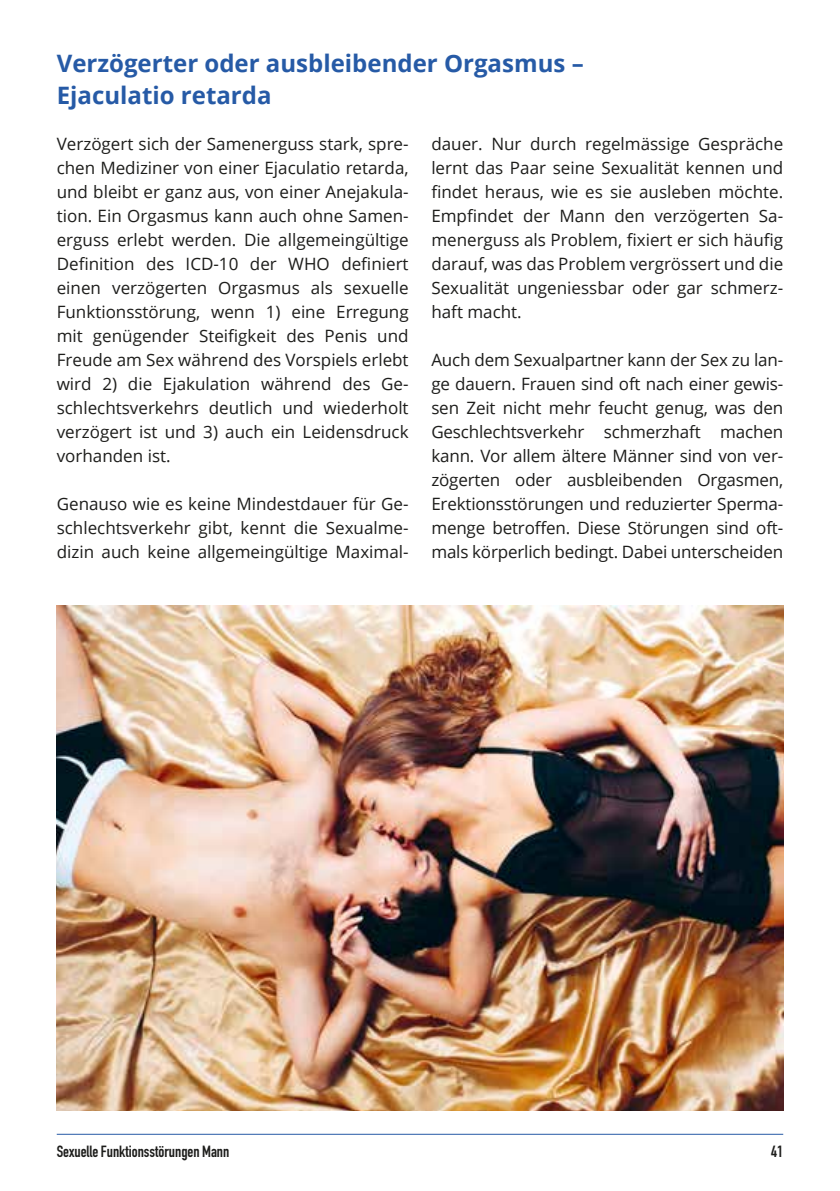
<style>
.page{position:relative;width:840px;height:1191px;background:#fff}
.page>*{position:absolute;margin:0;border:0;box-sizing:border-box;transform-origin:0 0}
.t1{font:700 24px/32px "Open Sans";color:#265aa6}
.t2{font:17px/24px "Open Sans";color:#1d1d1b;text-align:justify}
.t3{font:700 16px "DIN Condensed";color:#1d1d1b}
</style>
<div class="page">
<hr style="left:57px;top:1133px;width:725px;height:1px;background:#265aa6">
<img style="left:57px;top:606px;width:725px;height:504px">
<h1 class="t1" style="left:57px;top:47px;width:528px">Verzögerter oder ausbleibender Orgasmus –<br>Ejaculatio retarda</h1>
<p class="t2" style="left:57px;top:131px;width:353px">Verzögert sich der Samenerguss stark, spre&shy;chen Mediziner von einer Ejaculatio retarda, und bleibt er ganz aus, von einer Anejakula&shy;tion. Ein Orgasmus kann auch ohne Samen&shy;erguss erlebt werden. Die allgemeingültige Definition des ICD-10 der WHO definiert einen verzögerten Orgasmus als sexuelle Funktionsstörung, wenn 1) eine Erregung mit genügender Steifigkeit des Penis und Freude am Sex während des Vorspiels erlebt wird 2) die Ejakulation während des Ge&shy;schlechtsverkehrs deutlich und wiederholt verzögert ist und 3) auch ein Leidensdruck vorhanden ist.</p>
<p class="t2" style="left:57px;top:491px;width:353px">Genauso wie es keine Mindestdauer für Ge&shy;schlechtsverkehr gibt, kennt die Sexualme&shy;dizin auch keine allgemeingültige Maximal-</p>
<p class="t2" style="left:431px;top:131px;width:353px">dauer. Nur durch regelmässige Gespräche lernt das Paar seine Sexualität kennen und findet heraus, wie es sie ausleben möchte.<br>Empfindet der Mann den verzögerten Sa&shy;menerguss als Problem, fixiert er sich häufig darauf, was das Problem vergrössert und die Sexualität ungeniessbar oder gar schmerz&shy;haft macht.</p>
<p class="t2" style="left:431px;top:347px;width:353px">Auch dem Sexualpartner kann der Sex zu lan&shy;ge dauern. Frauen sind oft nach einer gewis&shy;sen Zeit nicht mehr feucht genug, was den Geschlechtsverkehr schmerzhaft machen kann. Vor allem ältere Männer sind von ver&shy;zögerten oder ausbleibenden Orgasmen, Erektionsstörungen und reduzierter Sperma&shy;menge betroffen. Diese Störungen sind oft&shy;mals körperlich bedingt. Dabei unterscheiden</p>
<p class="t3" style="left:57px;top:1140px;width:174px">Sexuelle Funktionsstörungen Mann</p>
<p class="t3" style="left:770px;top:1140px;width:13px">41</p>
</div>
